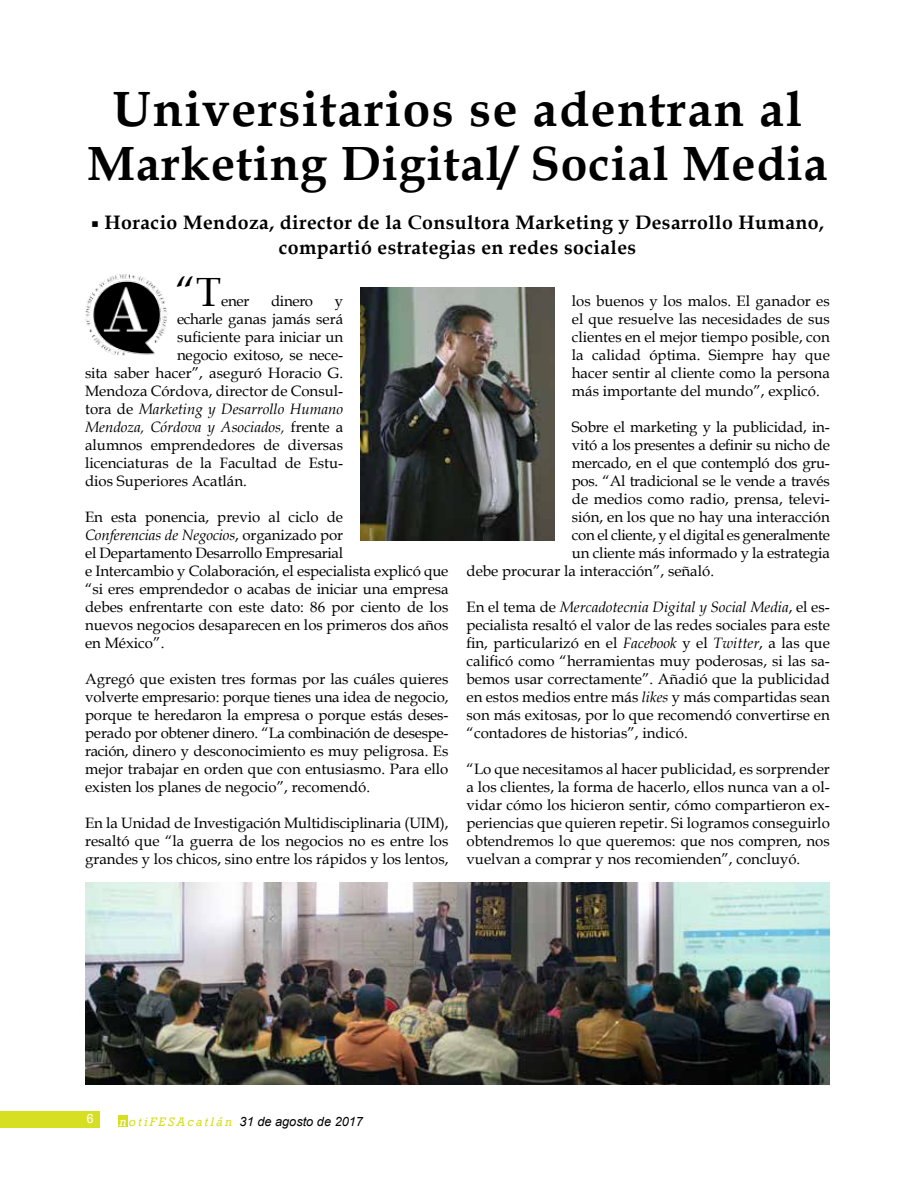
<style>
.page{position:relative;width:915px;height:1191px;background:#fff}
.page>*{position:absolute;margin:0;border:0;box-sizing:border-box;transform-origin:0 0}
.t1{font:700 49.5px "Book Antiqua";letter-spacing:.03em;color:#000}
.t2{font:700 48px "Book Antiqua";letter-spacing:.02em;color:#000}
.t3{font:40.8px "Book Antiqua";color:#000}
.t4{font:700 19.5px/25.5px "Book Antiqua";letter-spacing:.02em;color:#000;text-align:center}
.t5{font:15px/18px "Book Antiqua";color:#000;text-align:justify}
.t6{font:15px "Book Antiqua";letter-spacing:-.02em;color:#000}
.t7{font:italic 15px "Book Antiqua";color:#000}
.t8{font:13.5px "Rockwell";color:#fff}
.t9{font:italic 12.75px "Arial";color:#000}
.s1{font-family:"Minion Pro";font-weight:400}
.s2{font-style:italic}
.s3{font-style:normal}
.s4{font-family:"Rockwell";color:#fff}
.s5{font-family:"Rockwell";color:#d7df23}
</style>
<div class="page">
<div style="left:0;top:1110px;width:100px;height:17px;background:#d7df23"></div>
<div style="left:118px;top:1115px;width:10px;height:12px;background:#d7df23"></div>
<img style="left:85px;top:274px;width:83px;height:82px">
<img style="left:360px;top:287px;width:194px;height:253px">
<img style="left:85px;top:882px;width:744px;height:202px">
<h1 class="t1" style="left:113px;top:75px;width:691px">Universitarios se adentran al</h1>
<h2 class="t2" style="left:87px;top:131px;width:742px">Marketing Digital/ Social Media</h2>
<h3 class="t4" style="left:91px;top:209px;width:734px"><span class="s1">■</span> Horacio Mendoza, director de la Consultora Marketing y Desarrollo Humano, compartió estrategias en redes sociales</h3>
<p class="t5" style="left:571px;top:292px;width:259px">los buenos y los malos. El ganador es el que resuelve las necesidades de sus clientes en el mejor tiempo posible, con la calidad óptima. Siempre hay que hacer sentir al cliente como la persona más importante del mundo”, explicó.</p>
<p class="t5" style="left:571px;top:418px;width:259px">Sobre el marketing y la publicidad, in-</p>
<p class="t6" style="left:571px;top:434px;width:259px">vitó a los presentes a definir su nicho de</p>
<p class="t6" style="left:571px;top:452px;width:259px">mercado, en el que contempló dos gru-</p>
<p class="t6" style="left:571px;top:470px;width:259px">pos. “Al tradicional se le vende a través</p>
<p class="t5" style="left:571px;top:490px;width:259px">de medios como radio, prensa, televi-</p>
<p class="t5" style="left:571px;top:508px;width:259px">sión, en los que no hay una interacción</p>
<p class="t6" style="left:571px;top:524px;width:259px">con el cliente, y el digital es generalmente</p>
<p class="t5" style="left:571px;top:544px;width:259px">un cliente más informado y la estrategia</p>
<p class="t5" style="left:466px;top:562px;width:249px">debe procurar la interacción”, señaló.</p>
<p class="t5" style="left:466px;top:598px;width:365px">En el tema de <span class="s2">Mercadotecnia Digital y Social Media</span>, el es&shy;pecialista resaltó el valor de las redes sociales para este fin, particularizó en el <span class="s2">Facebook</span> y el <span class="s2">Twitter</span>, a las que calificó como “herramientas muy poderosas, si las sa&shy;bemos usar correctamente”. Añadió que la publicidad en estos medios entre más <span class="s2">likes</span> y más compartidas sean son más exitosas, por lo que recomendó convertirse en “contadores de historias”, indicó.</p>
<p class="t5" style="left:466px;top:760px;width:365px">“Lo que necesitamos al hacer publicidad, es sorprender a los clientes, la forma de hacerlo, ellos nunca van a ol&shy;vidar cómo los hicieron sentir, cómo compartieron ex&shy;periencias que quieren repetir. Si logramos conseguirlo obtendremos lo que queremos: que nos compren, nos vuelvan a comprar y nos recomienden”, concluyó.</p>
<h3 class="t3" style="left:176px;top:264px;width:47px">“T</h3>
<p class="t5" style="left:221px;top:292px;width:30px">ener</p>
<p class="t5" style="left:271px;top:292px;width:44px">dinero</p>
<p class="t5" style="left:335px;top:292px;width:10px">y</p>
<p class="t5" style="left:177px;top:310px;width:168px">echarle ganas jamás será</p>
<p class="t5" style="left:177px;top:328px;width:167px">suficiente para iniciar un</p>
<p class="t5" style="left:177px;top:346px;width:168px">negocio exitoso, se nece-</p>
<p class="t5" style="left:85px;top:364px;width:259px">sita saber hacer”, aseguró Horacio G.</p>
<p class="t5" style="left:85px;top:382px;width:259px">Mendoza Córdova, director de Consul-</p>
<p class="t7" style="left:85px;top:398px;width:259px"><span class="s3">tora de</span> Marketing y Desarrollo Humano</p>
<p class="t7" style="left:85px;top:416px;width:259px">Mendoza, Córdova y Asociados, <span class="s3">frente a</span></p>
<p class="t5" style="left:85px;top:436px;width:259px">alumnos emprendedores de diversas</p>
<p class="t5" style="left:85px;top:454px;width:259px">licenciaturas de la Facultad de Estu-</p>
<p class="t5" style="left:85px;top:472px;width:163px">dios Superiores Acatlán.</p>
<p class="t5" style="left:85px;top:508px;width:365px;text-align:left">En esta ponencia, previo al ciclo de<br><span class="s2">Conferencias de Negocios</span>, organizado por<br>el Departamento Desarrollo Empresarial<br>e Intercambio y Colaboración, el especialista explicó que “si eres emprendedor o acabas de iniciar una empresa debes enfrentarte con este dato: 86 por ciento de los nuevos negocios desaparecen en los primeros dos años en México”.</p>
<p class="t5" style="left:85px;top:670px;width:365px">Agregó que existen tres formas por las cuáles quieres volverte empresario: porque tienes una idea de negocio, porque te heredaron la empresa o porque estás deses&shy;perado por obtener dinero. “La combinación de desespe&shy;ración, dinero y desconocimiento es muy peligrosa. Es mejor trabajar en orden que con entusiasmo. Para ello existen los planes de negocio”, recomendó.</p>
<p class="t5" style="left:85px;top:814px;width:365px">En la Unidad de Investigación Multidisciplinaria (UIM), resaltó que “la guerra de los negocios no es entre los grandes y los chicos, sino entre los rápidos y los lentos,</p>
<p class="t8" style="left:87px;top:1111px;width:9px">6</p>
<p class="t9" style="left:119px;top:1113px;width:245px"><span class="s4">n</span><span class="s5">otiFESAcatlán</span> 31 de agosto de 2017</p>
</div>
